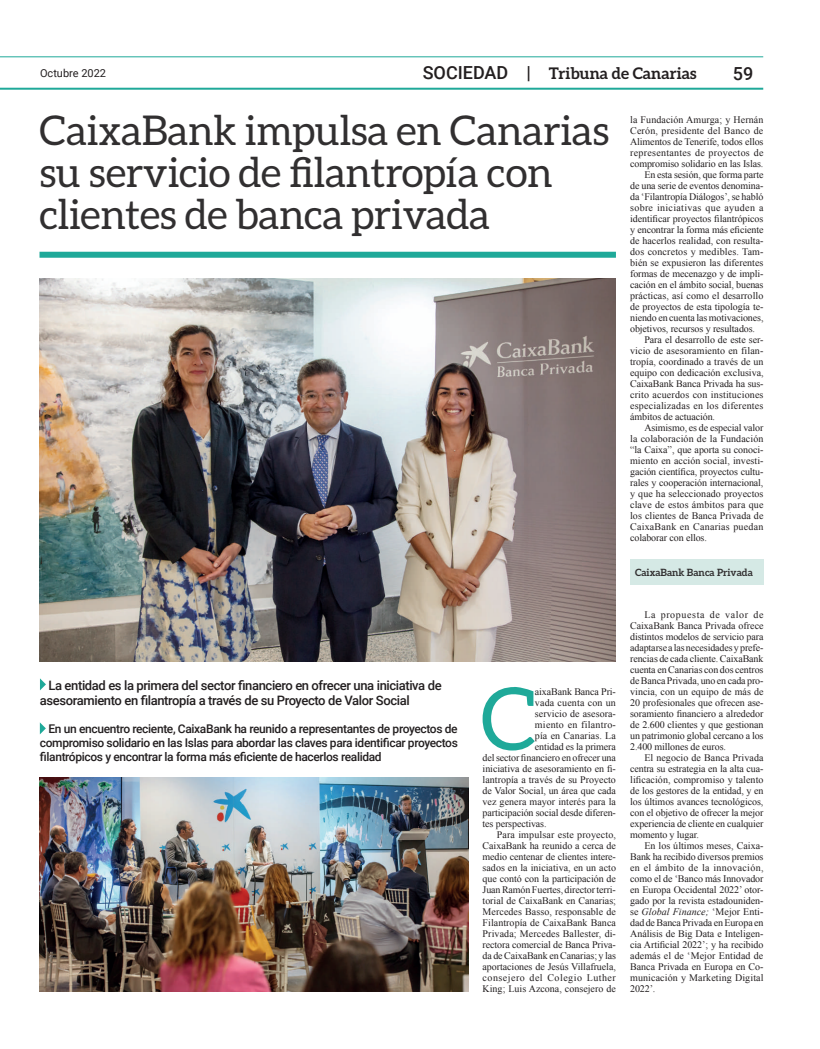
<style>
.page{position:relative;width:820px;height:1049px;background:#fff}
.page>*{position:absolute;margin:0;border:0;box-sizing:border-box;transform-origin:0 0}
.t1{font:86.7px "Aleo";color:#1fa999}
.t2{font:41px/42px "Aleo";letter-spacing:-.01em;color:#312f30}
.t3{font:500 18px "Roboto";color:#231f20}
.t4{font:700 16px "Aleo";color:#231f20}
.t5{font:500 13px/15px "Roboto";letter-spacing:-.03em;color:#231f20}
.t6{font:500 12px/14px "Roboto";letter-spacing:-.03em;color:#231f20;text-align:justify}
.t7{font:11px "Roboto";color:#231f20}
.t8{font:10px/11px "Times New Roman";letter-spacing:-.005em;color:#231f20;text-align:justify}
.t9{font:10px "Times New Roman";letter-spacing:.015em;color:#231f20}
.t10{font:10px "Times New Roman";letter-spacing:.02em;color:#231f20}
.t11{font:10px "Times New Roman";letter-spacing:.03em;color:#231f20}
.t12{font:10px "Times New Roman";letter-spacing:.05em;color:#231f20}
.t13{font:700 10px "Aleo";color:#312f30}
.t14{font:10px "Times New Roman";letter-spacing:.025em;color:#231f20}
.s1{font-family:"Roboto";font-weight:500;font-size:18px}
.s2{font-style:italic}
</style>
<div class="page">
<hr style="left:0;top:88px;width:763px;height:2px;background:#1fa999">
<hr style="left:0;top:57px;width:763px;height:1px;background:#1fa999">
<div style="left:630px;top:559px;width:133px;height:26px;background:#d5e9e5"></div>
<div style="left:39px;top:252px;width:576px;height:6px;background:#1fa999"></div>
<svg style="left:40px;top:678px;width:6px;height:12px"></svg>
<svg style="left:40px;top:722px;width:6px;height:12px"></svg>
<img style="left:40px;top:278px;width:575px;height:384px">
<img style="left:40px;top:777px;width:428px;height:215px">
<p class="t7" style="left:40px;top:66px;width:68px">Octubre 2022</p>
<h3 class="t4" style="left:422px;top:64px;width:275px"><span class="s1">SOCIEDAD |</span> Tribuna de Canarias</h3>
<h3 class="t3" style="left:732px;top:61px;width:22px">59</h3>
<h2 class="t2" style="left:39px;top:109px;width:571px">CaixaBank impulsa en Canarias su servicio de filantropía con clientes de banca privada</h2>
<h3 class="t5" style="left:40px;top:677px;width:403px;text-indent:9px">La entidad es la primera del sector financiero en ofrecer una iniciativa de asesoramiento en filantropía a través de su Proyecto de Valor Social</h3>
<p class="t6" style="left:40px;top:721px;width:419px;text-indent:9px">En un encuentro reciente, CaixaBank ha reunido a representantes de proyectos de compromiso solidario en las Islas para abordar las claves para identificar proyectos filantrópicos y encontrar la forma más eficiente de hacerlos realidad</p>
<h1 class="t1" style="left:480px;top:670px;width:57px">C</h1>
<p class="t8" style="left:534px;top:686px;width:82px">aixaBank Banca Pri-</p>
<p class="t9" style="left:534px;top:696px;width:82px">vada cuenta con un</p>
<p class="t8" style="left:534px;top:708px;width:82px">servicio de asesora-</p>
<p class="t14" style="left:534px;top:718px;width:82px">miento en filantro-</p>
<p class="t8" style="left:534px;top:730px;width:82px">pía en Canarias. La</p>
<p class="t8" style="left:534px;top:741px;width:82px">entidad es la primera</p>
<p class="t8" style="left:482px;top:752px;width:135px">del sector financiero en ofrecer una</p>
<p class="t8" style="left:482px;top:763px;width:135px">iniciativa de asesoramiento en fi-</p>
<p class="t8" style="left:482px;top:774px;width:135px">lantropía a través de su Proyecto</p>
<p class="t8" style="left:482px;top:785px;width:135px">de Valor Social, un área que cada</p>
<p class="t8" style="left:482px;top:796px;width:135px">vez genera mayor interés para la</p>
<p class="t8" style="left:482px;top:807px;width:135px">participación social desde diferen-</p>
<p class="t8" style="left:482px;top:818px;width:65px">tes perspectivas.</p>
<p class="t9" style="left:496px;top:828px;width:121px">Para impulsar este proyecto,</p>
<p class="t8" style="left:482px;top:840px;width:135px">CaixaBank ha reunido a cerca de</p>
<p class="t8" style="left:482px;top:851px;width:135px">medio centenar de clientes intere-</p>
<p class="t8" style="left:482px;top:862px;width:135px">sados en la iniciativa, en un acto</p>
<p class="t8" style="left:482px;top:873px;width:135px">que contó con la participación de</p>
<p class="t8" style="left:482px;top:884px;width:135px">Juan Ramón Fuertes, director terri-</p>
<p class="t8" style="left:482px;top:895px;width:135px">torial de CaixaBank en Canarias;</p>
<p class="t8" style="left:482px;top:906px;width:135px">Mercedes Basso, responsable de</p>
<p class="t8" style="left:482px;top:917px;width:135px">Filantropía de CaixaBank Banca</p>
<p class="t8" style="left:482px;top:928px;width:135px">Privada; Mercedes Ballester, di-</p>
<p class="t8" style="left:482px;top:939px;width:135px">rectora comercial de Banca Priva-</p>
<p class="t8" style="left:482px;top:950px;width:135px">da de CaixaBank en Canarias; y las</p>
<p class="t8" style="left:482px;top:961px;width:135px">aportaciones de Jesús Villafruela,</p>
<p class="t12" style="left:482px;top:971px;width:135px">consejero del Colegio Luther</p>
<p class="t8" style="left:482px;top:983px;width:135px">King; Luis Azcona, consejero de</p>
<p class="t8" style="left:630px;top:114px;width:135px">la Fundación Amurga; y Hernán</p>
<p class="t10" style="left:630px;top:124px;width:135px">Cerón, presidente del Banco de</p>
<p class="t8" style="left:630px;top:136px;width:135px">Alimentos de Tenerife, todos ellos</p>
<p class="t11" style="left:630px;top:146px;width:135px">representantes de proyectos de</p>
<p class="t8" style="left:630px;top:158px;width:135px">compromiso solidario en las Islas.</p>
<p class="t8" style="left:644px;top:169px;width:121px">En esta sesión, que forma parte</p>
<p class="t8" style="left:630px;top:180px;width:135px">de una serie de eventos denomina-</p>
<p class="t8" style="left:630px;top:191px;width:135px">da ‘Filantropía Diálogos’, se habló</p>
<p class="t11" style="left:630px;top:201px;width:135px">sobre iniciativas que ayuden a</p>
<p class="t8" style="left:630px;top:213px;width:135px">identificar proyectos filantrópicos</p>
<p class="t8" style="left:630px;top:224px;width:135px">y encontrar la forma más eficiente</p>
<p class="t8" style="left:630px;top:235px;width:135px">de hacerlos realidad, con resulta-</p>
<p class="t9" style="left:630px;top:245px;width:135px">dos concretos y medibles. Tam-</p>
<p class="t8" style="left:630px;top:257px;width:135px">bién se expusieron las diferentes</p>
<p class="t8" style="left:630px;top:268px;width:135px">formas de mecenazgo y de impli-</p>
<p class="t8" style="left:630px;top:279px;width:135px">cación en el ámbito social, buenas</p>
<p class="t8" style="left:630px;top:290px;width:135px">prácticas, así como el desarrollo</p>
<p class="t8" style="left:630px;top:301px;width:135px">de proyectos de esta tipología te-</p>
<p class="t8" style="left:630px;top:312px;width:135px">niendo en cuenta las motivaciones,</p>
<p class="t8" style="left:630px;top:323px;width:126px">objetivos, recursos y resultados.</p>
<p class="t8" style="left:644px;top:334px;width:121px">Para el desarrollo de este ser-</p>
<p class="t8" style="left:630px;top:345px;width:135px">vicio de asesoramiento en filan-</p>
<p class="t8" style="left:630px;top:356px;width:135px">tropía, coordinado a través de un</p>
<p class="t8" style="left:630px;top:367px;width:135px">equipo con dedicación exclusiva,</p>
<p class="t8" style="left:630px;top:378px;width:135px">CaixaBank Banca Privada ha sus-</p>
<p class="t9" style="left:630px;top:388px;width:135px">crito acuerdos con instituciones</p>
<p class="t10" style="left:630px;top:399px;width:135px">especializadas en los diferentes</p>
<p class="t8" style="left:630px;top:411px;width:86px">ámbitos de actuación.</p>
<p class="t8" style="left:644px;top:422px;width:121px">Asimismo, es de especial valor</p>
<p class="t8" style="left:630px;top:433px;width:135px">la colaboración de la Fundación</p>
<p class="t8" style="left:630px;top:444px;width:135px">“la Caixa”, que aporta su conoci-</p>
<p class="t8" style="left:630px;top:455px;width:135px">miento en acción social, investi-</p>
<p class="t8" style="left:630px;top:466px;width:135px">gación científica, proyectos cultu-</p>
<p class="t8" style="left:630px;top:477px;width:135px">rales y cooperación internacional,</p>
<p class="t8" style="left:630px;top:488px;width:135px">y que ha seleccionado proyectos</p>
<p class="t9" style="left:630px;top:498px;width:135px">clave de estos ámbitos para que</p>
<p class="t8" style="left:630px;top:510px;width:135px">los clientes de Banca Privada de</p>
<p class="t10" style="left:630px;top:520px;width:135px">CaixaBank en Canarias puedan</p>
<p class="t8" style="left:630px;top:532px;width:78px">colaborar con ellos.</p>
<p class="t13" style="left:634px;top:567px;width:119px">CaixaBank Banca Privada</p>
<p class="t8" style="left:630px;top:609px;width:135px;text-indent:14px">La propuesta de valor de CaixaBank Banca Privada ofrece distintos modelos de servicio para adaptarse a las necesidades y prefe&shy;rencias de cada cliente. CaixaBank cuenta en Canarias con dos centros de Banca Privada, uno en cada pro&shy;vincia, con un equipo de más de 20 profesionales que ofrecen ase&shy;soramiento financiero a alrededor de 2.600 clientes y que gestionan un patrimonio global cercano a los 2.400 millones de euros.</p>
<p class="t8" style="left:630px;top:752px;width:135px;text-indent:14px">El negocio de Banca Privada centra su estrategia en la alta cua&shy;lificación, compromiso y talento de los gestores de la entidad, y en los últimos avances tecnológicos, con el objetivo de ofrecer la mejor experiencia de cliente en cualquier momento y lugar.</p>
<p class="t8" style="left:630px;top:840px;width:135px;text-indent:14px">En los últimos meses, Caixa-Bank ha recibido diversos premios en el ámbito de la innovación, como el de ‘Banco más Innovador en Europa Occidental 2022’ otor&shy;gado por la revista estadouniden&shy;se <span class="s2">Global Finance;</span> ‘Mejor Enti&shy;dad de Banca Privada en Europa en Análisis de Big Data e Inteligen&shy;cia Artificial 2022’; y ha recibido además el de ‘Mejor Entidad de Banca Privada en Europa en Co&shy;municación y Marketing Digital 2022’.</p>
</div>
